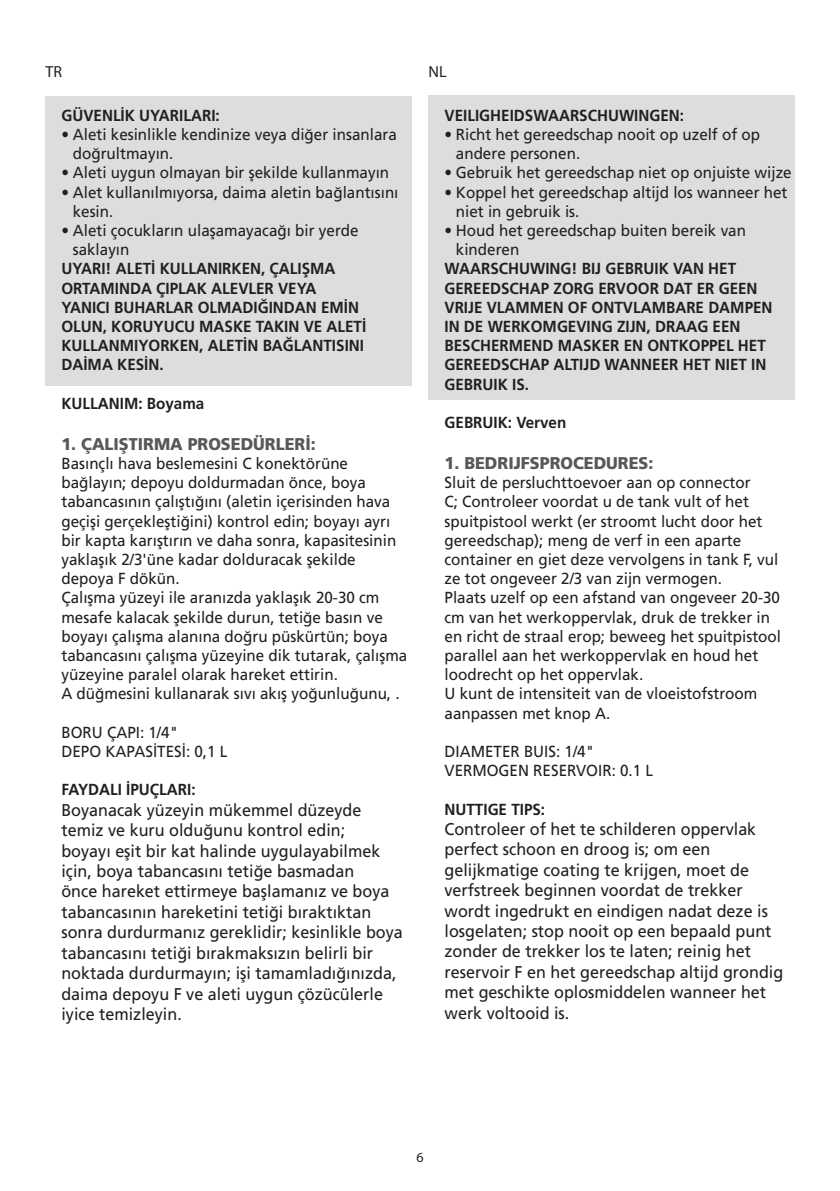
<style>
.page{position:relative;width:840px;height:1191px;background:#fff}
.page>*{position:absolute;margin:0;border:0;box-sizing:border-box;transform-origin:0 0}
.t1{font:17px/20.4px "Frutiger LT Pro";color:#231f20;scale:.95 1}
.t2{font:900 17px "Frutiger LT Pro";color:#57585a;scale:.95 1}
.t3{font:16px/19.2px "Frutiger LT Pro";color:#231f20;scale:.95 1}
.t4{font:700 16px/19.2px "Frutiger LT Pro";color:#231f20;scale:.95 1}
.t5{font:16px "Myriad Pro";color:#231f20}
.t6{font:14px "Myriad Pro";color:#231f20}
</style>
<div class="page">
<div style="left:428px;top:96px;width:366px;height:304px;background:#dcdddf"></div>
<div style="left:45px;top:96px;width:366px;height:290px;background:#dcdddf"></div>
<p class="t5" style="left:45px;top:62px;width:18px">TR</p>
<p class="t4" style="left:61px;top:106px;width:168px">GÜVENLİK UYARILARI:</p>
<p class="t3" style="left:73px;top:125px;width:342px;text-indent:-11px">• Aleti kesinlikle kendinize veya diğer insanlara doğrultmayın.</p>
<p class="t3" style="left:61px;top:163px;width:346px">• Aleti uygun olmayan bir şekilde kullanmayın</p>
<p class="t3" style="left:73px;top:182px;width:344px;text-indent:-11px">• Alet kullanılmıyorsa, daima aletin bağlantısını kesin.</p>
<p class="t3" style="left:73px;top:221px;width:302px;text-indent:-11px">• Aleti çocukların ulaşamayacağı bir yerde saklayın</p>
<p class="t4" style="left:61px;top:259px;width:322px">UYARI! ALETİ KULLANIRKEN, ÇALIŞMA<br>ORTAMINDA ÇIPLAK ALEVLER VEYA<br>YANICI BUHARLAR OLMADIĞINDAN EMİN<br>OLUN, KORUYUCU MASKE TAKIN VE ALETİ<br>KULLANMIYORKEN, ALETİN BAĞLANTISINI<br>DAİMA KESİN.</p>
<p class="t4" style="left:61px;top:394px;width:152px">KULLANIM: Boyama</p>
<p class="t2" style="left:61px;top:433px;width:269px">1. ÇALIŞTIRMA PROSEDÜRLERİ:</p>
<p class="t3" style="left:61px;top:454px;width:365px">Basınçlı hava beslemesini C konektörüne bağlayın; depoyu doldurmadan önce, boya tabancasının çalıştığını (aletin içerisinden hava geçişi gerçekleştiğini) kontrol edin; boyayı ayrı bir kapta karıştırın ve daha sonra, kapasitesinin yaklaşık 2/3'üne kadar dolduracak şekilde depoya F dökün.<br>Çalışma yüzeyi ile aranızda yaklaşık 20-30 cm mesafe kalacak şekilde durun, tetiğe basın ve boyayı çalışma alanına doğru püskürtün; boya tabancasını çalışma yüzeyine dik tutarak, çalışma yüzeyine paralel olarak hareket ettirin.<br>A düğmesini kullanarak sıvı akış yoğunluğunu, .</p>
<p class="t3" style="left:61px;top:722px;width:176px">BORU ÇAPI: 1/4"<br>DEPO KAPASİTESİ: 0,1 L</p>
<p class="t4" style="left:61px;top:780px;width:143px">FAYDALI İPUÇLARI:</p>
<p class="t1" style="left:61px;top:800px;width:361px">Boyanacak yüzeyin mükemmel düzeyde temiz ve kuru olduğunu kontrol edin;<br>boyayı eşit bir kat halinde uygulayabilmek için, boya tabancasını tetiğe basmadan<br>önce hareket ettirmeye başlamanız ve boya tabancasının hareketini tetiği bıraktıktan sonra durdurmanız gereklidir; kesinlikle boya tabancasını tetiği bırakmaksızın belirli bir noktada durdurmayın; işi tamamladığınızda, daima depoyu F ve aleti uygun çözücülerle iyice temizleyin.</p>
<p class="t5" style="left:428px;top:62px;width:20px">NL</p>
<p class="t4" style="left:444px;top:106px;width:253px">VEILIGHEIDSWAARSCHUWINGEN:</p>
<p class="t3" style="left:455px;top:125px;width:321px;text-indent:-11px">• Richt het gereedschap nooit op uzelf of op andere personen.</p>
<p class="t3" style="left:444px;top:163px;width:367px">• Gebruik het gereedschap niet op onjuiste wijze</p>
<p class="t3" style="left:455px;top:182px;width:350px;text-indent:-11px">• Koppel het gereedschap altijd los wanneer het niet in gebruik is.</p>
<p class="t3" style="left:455px;top:221px;width:307px;text-indent:-11px">• Houd het gereedschap buiten bereik van kinderen</p>
<p class="t4" style="left:444px;top:259px;width:346px">WAARSCHUWING! BIJ GEBRUIK VAN HET<br>GEREEDSCHAP ZORG ERVOOR DAT ER GEEN<br>VRIJE VLAMMEN OF ONTVLAMBARE DAMPEN<br>IN DE WERKOMGEVING ZIJN, DRAAG EEN<br>BESCHERMEND MASKER EN ONTKOPPEL HET<br>GEREEDSCHAP ALTIJD WANNEER HET NIET IN<br>GEBRUIK IS.</p>
<p class="t4" style="left:444px;top:413px;width:130px">GEBRUIK: Verven</p>
<p class="t2" style="left:444px;top:453px;width:221px">1. BEDRIJFSPROCEDURES:</p>
<p class="t3" style="left:444px;top:473px;width:355px">Sluit de persluchttoevoer aan op connector<br>C; Controleer voordat u de tank vult of het spuitpistool werkt (er stroomt lucht door het gereedschap); meng de verf in een aparte container en giet deze vervolgens in tank F, vul ze tot ongeveer 2/3 van zijn vermogen.<br>Plaats uzelf op een afstand van ongeveer 20-30 cm van het werkoppervlak, druk de trekker in en richt de straal erop; beweeg het spuitpistool parallel aan het werkoppervlak en houd het loodrecht op het oppervlak.<br>U kunt de intensiteit van de vloeistofstroom aanpassen met knop A.</p>
<p class="t3" style="left:444px;top:742px;width:221px">DIAMETER BUIS: 1/4"<br>VERMOGEN RESERVOIR: 0.1 L</p>
<p class="t4" style="left:444px;top:799px;width:107px">NUTTIGE TIPS:</p>
<p class="t1" style="left:444px;top:819px;width:358px">Controleer of het te schilderen oppervlak perfect schoon en droog is; om een gelijkmatige coating te krijgen, moet de verfstreek beginnen voordat de trekker wordt ingedrukt en eindigen nadat deze is losgelaten; stop nooit op een bepaald punt zonder de trekker los te laten; reinig het reservoir F en het gereedschap altijd grondig met geschikte oplosmiddelen wanneer het werk voltooid is.</p>
<p class="t6" style="left:416px;top:1148px;width:9px">6</p>
</div>
